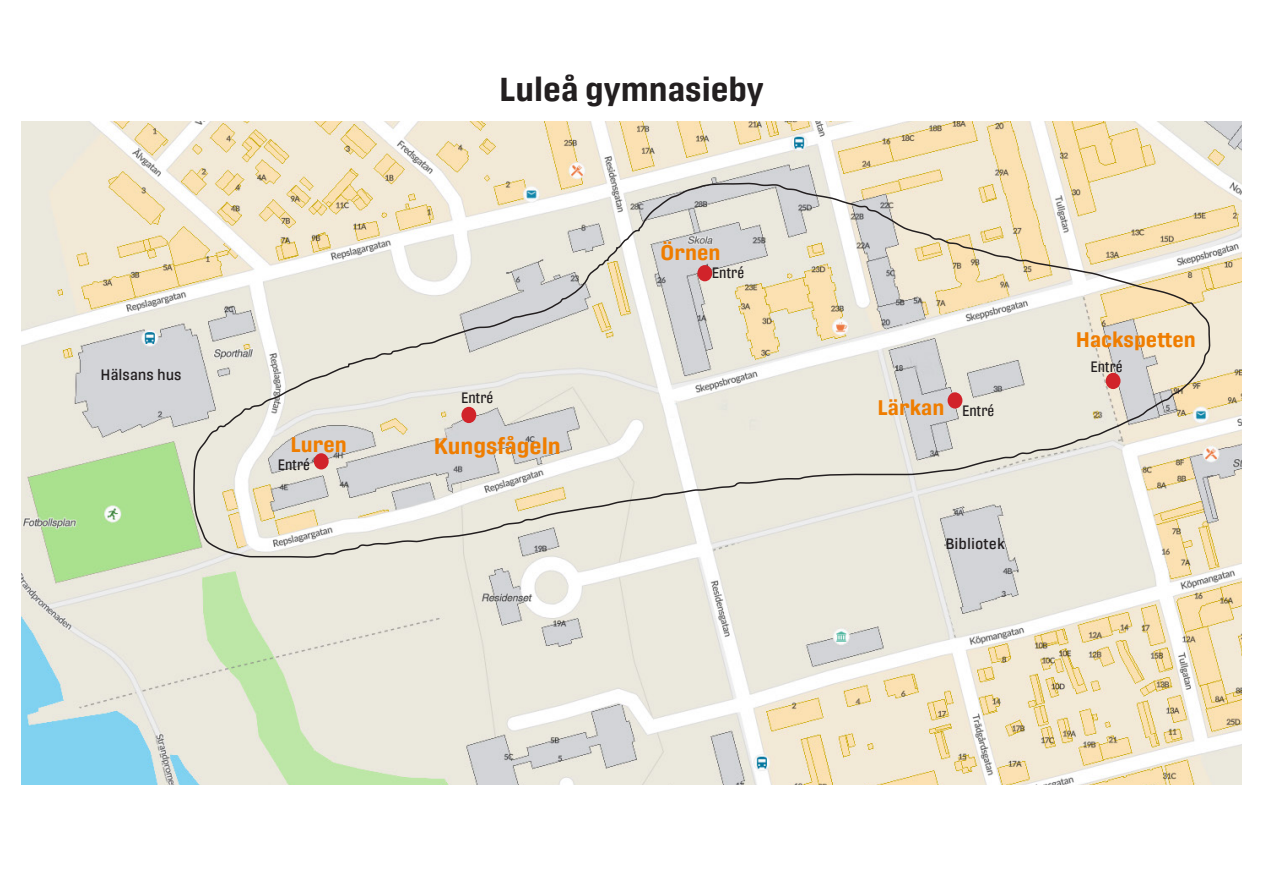
<style>
.page{position:relative;width:1263px;height:893px;background:#fff}
.page>*{position:absolute;margin:0;border:0;box-sizing:border-box;transform-origin:0 0}
.t1{font:700 33px "Protipo Narrow";color:#231f20}
.t2{font:700 22.5px "Protipo Narrow";color:#ef7d00}
.t3{font:700 21px "Protipo Narrow";color:#ef7d00}
.t4{font:15px "Protipo Compact";letter-spacing:-.005em;color:#231f20}
.t5{font:500 15px "Protipo Narrow";color:#231f20}
</style>
<div class="page">
<img style="left:21px;top:122px;width:1221px;height:663px">
<svg style="left:193px;top:181px;width:1020px;height:377px;background:#e6e1d5"></svg>
<div style="left:314px;top:453px;width:15px;height:16px;background:#d1232a;border-radius:50%"></div>
<p class="t5" style="left:101px;top:366px;width:83px">Hälsans hus</p>
<p class="t1" style="left:499px;top:70px;width:266px">Luleå gymnasieby</p>
<p class="t3" style="left:660px;top:241px;width:61px">Örnen</p>
<p class="t4" style="left:461px;top:389px;width:33px">Entré</p>
<p class="t3" style="left:291px;top:433px;width:58px">Luren</p>
<p class="t2" style="left:434px;top:432px;width:129px">Kungsfågeln</p>
<p class="t4" style="left:278px;top:456px;width:33px">Entré</p>
<p class="t4" style="left:712px;top:265px;width:33px">Entré</p>
<p class="t3" style="left:877px;top:395px;width:69px">Lärkan</p>
<p class="t4" style="left:962px;top:402px;width:33px">Entré</p>
<p class="t5" style="left:945px;top:535px;width:61px">Bibliotek</p>
<p class="t3" style="left:1076px;top:327px;width:121px">Hackspetten</p>
<p class="t4" style="left:1091px;top:358px;width:33px">Entré</p>
</div>
